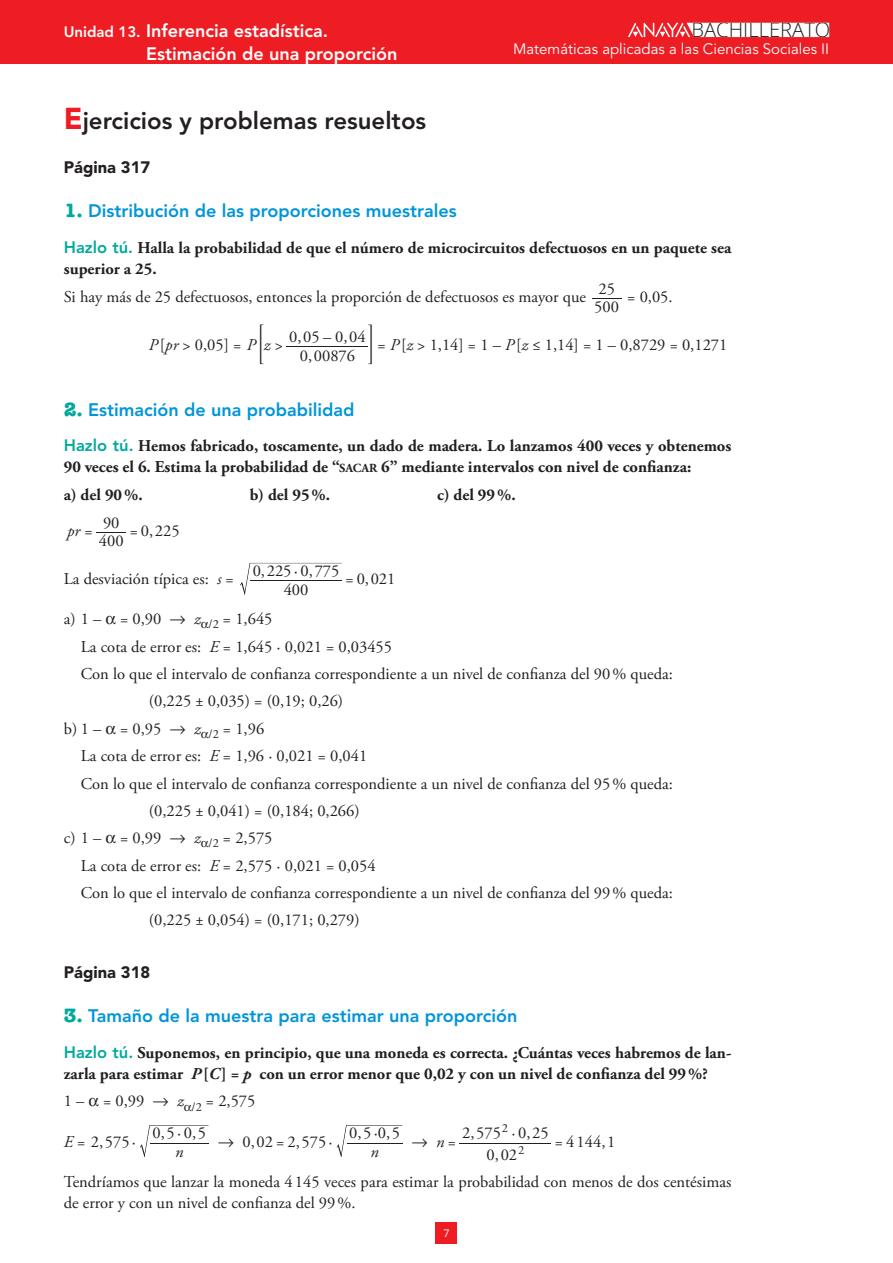
<style>
.page{position:relative;width:893px;height:1263px;background:#fff}
.page>*{position:absolute;margin:0;border:0;box-sizing:border-box;transform-origin:0 0}
.t1{font:800 24px "Avenir LT Std";color:#231f20}
.t2{font:300 20.25px "Open Sans";color:#231f20}
.t3{font:800 18px "Avenir LT Std";color:#0095d9}
.t4{font:800 18px "Avenir LT Std";color:#fff}
.t5{font:16.5px/19.2px "Adobe Garamond Pro";color:#231f20}
.t6{font:700 16.5px/21px "Adobe Garamond Pro";color:#231f20}
.t7{font:900 16.5px "Avenir LT Std";color:#231f20}
.t8{font:italic 16.5px "Adobe Garamond Pro";color:#231f20}
.t9{font:16.5px "Anaya Math 1";color:#231f20}
.t10{font:16.35px "MM Variable B";color:#231f20}
.t11{font:15px "Avenir LT Std";color:#fff}
.t12{font:12.3px "Adobe Garamond Pro";color:#231f20}
.t13{font:10.5px "Open Sans";color:#fff}
.s1{font-size:15px}
.s2{font-weight:900;font-size:30px;color:#ee1d23}
.s3{font-family:"American Typewriter Std";font-weight:700;font-size:19.5px;color:#00a99d}
.s4{font-family:"Avenir LT Std";font-weight:800;color:#00a99d}
.s5{font-family:"Adobe Garamond Pro";font-size:16.5px}
.s6{font-family:"MM Variable B";font-size:16.35px}
.s7{font-style:italic}
.s8{font-size:12.3px}
.s9{font-style:normal}
</style>
<div class="page">
<div style="left:0;top:0;width:893px;height:64px;background:#ee1d23"></div>
<svg style="left:628px;top:22px;width:201px;height:15px"></svg>
<div style="left:436px;top:1222px;width:21px;height:21px;background:#ee1d23"></div>
<svg style="left:592px;top:298px;width:29px;height:1px"></svg>
<hr style="left:287px;top:346px;width:81px;height:1px;background:#231f20">
<hr style="left:96px;top:532px;width:30px;height:1px;background:#231f20">
<svg style="left:240px;top:563px;width:102px;height:32px"></svg>
<hr style="left:250px;top:580px;width:92px;height:1px;background:#231f20">
<svg style="left:140px;top:1125px;width:69px;height:32px"></svg>
<svg style="left:336px;top:1125px;width:67px;height:32px"></svg>
<hr style="left:150px;top:1143px;width:59px;height:1px;background:#231f20">
<hr style="left:347px;top:1143px;width:56px;height:1px;background:#231f20">
<hr style="left:460px;top:1143px;width:91px;height:1px;background:#231f20">
<p class="t4" style="left:64px;top:20px;width:266px"><span class="s1">Unidad 13.</span> Inferencia estadística.</p>
<p class="t2" style="left:691px;top:16px;width:140px">BACHILLERATO</p>
<p class="t4" style="left:146px;top:43px;width:253px">Estimación de una proporción</p>
<p class="t11" style="left:513px;top:40px;width:318px">Matemáticas aplicadas a las Ciencias Sociales II</p>
<h1 class="t1" style="left:64px;top:106px;width:364px"><span class="s2">E</span>jercicios y problemas resueltos</h1>
<p class="t7" style="left:64px;top:158px;width:88px">Página 317</p>
<p class="t3" style="left:64px;top:200px;width:395px"><span class="s3">1.</span> Distribución de las proporciones muestrales</p>
<p class="t6" style="left:64px;top:238px;width:669px"><span class="s4">Hazlo tú.</span> Halla la probabilidad de que el número de microcircuitos defectuosos en un paquete sea superior a 25.</p>
<p class="t5" style="left:64px;top:287px;width:524px">Si hay más de 25 defectuosos, entonces la proporción de defectuosos es mayor que</p>
<p class="t5" style="left:598px;top:280px;width:18px">25</p>
<p class="t5" style="left:627px;top:287px;width:47px">= 0,05.</p>
<p class="t5" style="left:594px;top:298px;width:26px">500</p>
<p class="t10" style="left:259px;top:334px;width:25px">= <span class="s5">&gt;</span></p>
<p class="t5" style="left:366px;top:336px;width:362px"><span class="s6">G</span> = <span class="s7">P</span>[<span class="s7">z</span> &gt; 1,14] = 1 – <span class="s7">P</span>[<span class="s7">z</span> ≤ 1,14] = 1 – 0,8729 = 0,1271</p>
<p class="t3" style="left:64px;top:399px;width:292px"><span class="s3">2.</span> Estimación de una probabilidad</p>
<p class="t6" style="left:64px;top:436px;width:669px"><span class="s4">Hazlo tú.</span> Hemos fabricado, toscamente, un dado de madera. Lo lanzamos 400 veces y obtenemos<br>90 veces el 6. Estima la probabilidad de “<span class="s8">SACAR</span> 6” mediante intervalos con nivel de confianza:</p>
<p class="t6" style="left:64px;top:484px;width:81px">a) del 90%.</p>
<p class="t6" style="left:250px;top:484px;width:82px">b) del 95%.</p>
<p class="t6" style="left:437px;top:484px;width:80px">c) del 99%.</p>
<p class="t8" style="left:67px;top:520px;width:27px">pr <span class="s9">=</span></p>
<p class="t5" style="left:149px;top:521px;width:6px">,</p>
<p class="t5" style="left:323px;top:328px;width:44px">– 04</p>
<p class="t5" style="left:300px;top:328px;width:57px;text-indent:-11px">0 05 0,<br>0 00876</p>
<p class="t5" style="left:149px;top:336px;width:123px"><span class="s7">P</span>[<span class="s7">pr</span> &gt; 0,05] = <span class="s7">P z</span></p>
<p class="t5" style="left:297px;top:328px;width:6px">,</p>
<p class="t5" style="left:308px;top:347px;width:6px">,</p>
<p class="t5" style="left:103px;top:514px;width:18px">90</p>
<p class="t5" style="left:130px;top:521px;width:51px">=0 225</p>
<p class="t5" style="left:64px;top:570px;width:172px">La desviación típica es: <span class="s7">s</span> =</p>
<p class="t5" style="left:261px;top:561px;width:6px">,</p>
<p class="t5" style="left:294px;top:561px;width:21px">· ,</p>
<p class="t5" style="left:99px;top:532px;width:26px">400</p>
<p class="t5" style="left:253px;top:561px;width:88px">0 225 0 775</p>
<p class="t5" style="left:345px;top:570px;width:51px">=0 021</p>
<p class="t5" style="left:365px;top:570px;width:6px">,</p>
<p class="t5" style="left:284px;top:581px;width:26px">400</p>
<p class="t5" style="left:64px;top:610px;width:210px">a) 1 – = 0,90 → <span class="s7">z</span> <sub>/2</sub> = 1,645</p>
<p class="t5" style="left:81px;top:637px;width:313px">La cota de error es: <span class="s7">E</span> = 1,645 · 0,021 = 0,03455</p>
<p class="t5" style="left:81px;top:665px;width:594px">Con lo que el intervalo de confianza correspondiente a un nivel de confianza del 90% queda:</p>
<p class="t5" style="left:149px;top:692px;width:196px">(0,225 ± 0,035) = (0,19; 0,26)</p>
<p class="t5" style="left:64px;top:719px;width:202px">b) 1 – = 0,95 → <span class="s7">z</span> <sub>/2</sub> = 1,96</p>
<p class="t5" style="left:81px;top:747px;width:288px">La cota de error es: <span class="s7">E</span> = 1,96 · 0,021 = 0,041</p>
<p class="t5" style="left:81px;top:774px;width:594px">Con lo que el intervalo de confianza correspondiente a un nivel de confianza del 95% queda:</p>
<p class="t5" style="left:149px;top:802px;width:212px">(0,225 ± 0,041) = (0,184; 0,266)</p>
<p class="t5" style="left:64px;top:829px;width:210px">c) 1 – = 0,99 → <span class="s7">z</span> <sub>/2</sub> = 2,575</p>
<p class="t5" style="left:81px;top:856px;width:296px">La cota de error es: <span class="s7">E</span> = 2,575 · 0,021 = 0,054</p>
<p class="t5" style="left:81px;top:884px;width:594px">Con lo que el intervalo de confianza correspondiente a un nivel de confianza del 99% queda:</p>
<p class="t5" style="left:149px;top:911px;width:212px">(0,225 ± 0,054) = (0,171; 0,279)</p>
<p class="t7" style="left:64px;top:962px;width:88px">Página 318</p>
<p class="t3" style="left:64px;top:1005px;width:455px"><span class="s3">3.</span> Tamaño de la muestra para estimar una proporción</p>
<p class="t6" style="left:64px;top:1043px;width:669px"><span class="s4">Hazlo tú.</span> Suponemos, en principio, que una moneda es correcta. ¿Cuántas veces habremos de lan&shy;zarla para estimar <span class="s7">P</span>[<span class="s7">C</span> ] = <span class="s7">p</span> con un error menor que 0,02 y con un nivel de confianza del 99%?</p>
<p class="t5" style="left:64px;top:1092px;width:193px">1 – = 0,99 → <span class="s7">z</span> <sub>/2</sub> = 2,575</p>
<p class="t5" style="left:64px;top:1132px;width:41px"><span class="s7">E</span> = ,</p>
<p class="t12" style="left:502px;top:1121px;width:8px">2</p>
<p class="t5" style="left:462px;top:1124px;width:88px">2 575 0 25</p>
<p class="t5" style="left:152px;top:1124px;width:55px">05 05</p>
<p class="t5" style="left:349px;top:1124px;width:53px">0505</p>
<p class="t5" style="left:470px;top:1124px;width:6px">,</p>
<p class="t5" style="left:511px;top:1124px;width:21px">· ,</p>
<p class="t5" style="left:91px;top:1132px;width:47px">2 575 ·</p>
<p class="t5" style="left:161px;top:1124px;width:37px">,·,</p>
<p class="t5" style="left:243px;top:1132px;width:92px">0 02 2 575 ·</p>
<p class="t5" style="left:357px;top:1124px;width:34px">,·,</p>
<p class="t5" style="left:555px;top:1132px;width:62px">=4144 1</p>
<p class="t9" style="left:218px;top:1130px;width:18px">8</p>
<p class="t9" style="left:412px;top:1130px;width:18px">8</p>
<p class="t5" style="left:601px;top:1132px;width:6px">,</p>
<p class="t8" style="left:436px;top:1131px;width:21px">n<span class="s9">=</span></p>
<p class="t5" style="left:276px;top:1132px;width:10px">=</p>
<p class="t5" style="left:64px;top:1171px;width:669px;line-height:21px">Tendríamos que lanzar la moneda 4145 veces para estimar la probabilidad con menos de dos centésimas de error y con un nivel de confianza del 99%.</p>
<p class="t5" style="left:251px;top:1132px;width:6px">,</p>
<p class="t5" style="left:296px;top:1132px;width:6px">,</p>
<p class="t12" style="left:518px;top:1142px;width:8px">2</p>
<p class="t5" style="left:487px;top:1145px;width:32px">0 02</p>
<p class="t8" style="left:175px;top:1142px;width:10px">n</p>
<p class="t8" style="left:370px;top:1142px;width:10px">n</p>
<p class="t5" style="left:495px;top:1145px;width:6px">,</p>
<p class="t13" style="left:443px;top:1226px;width:8px">7</p>
</div>
